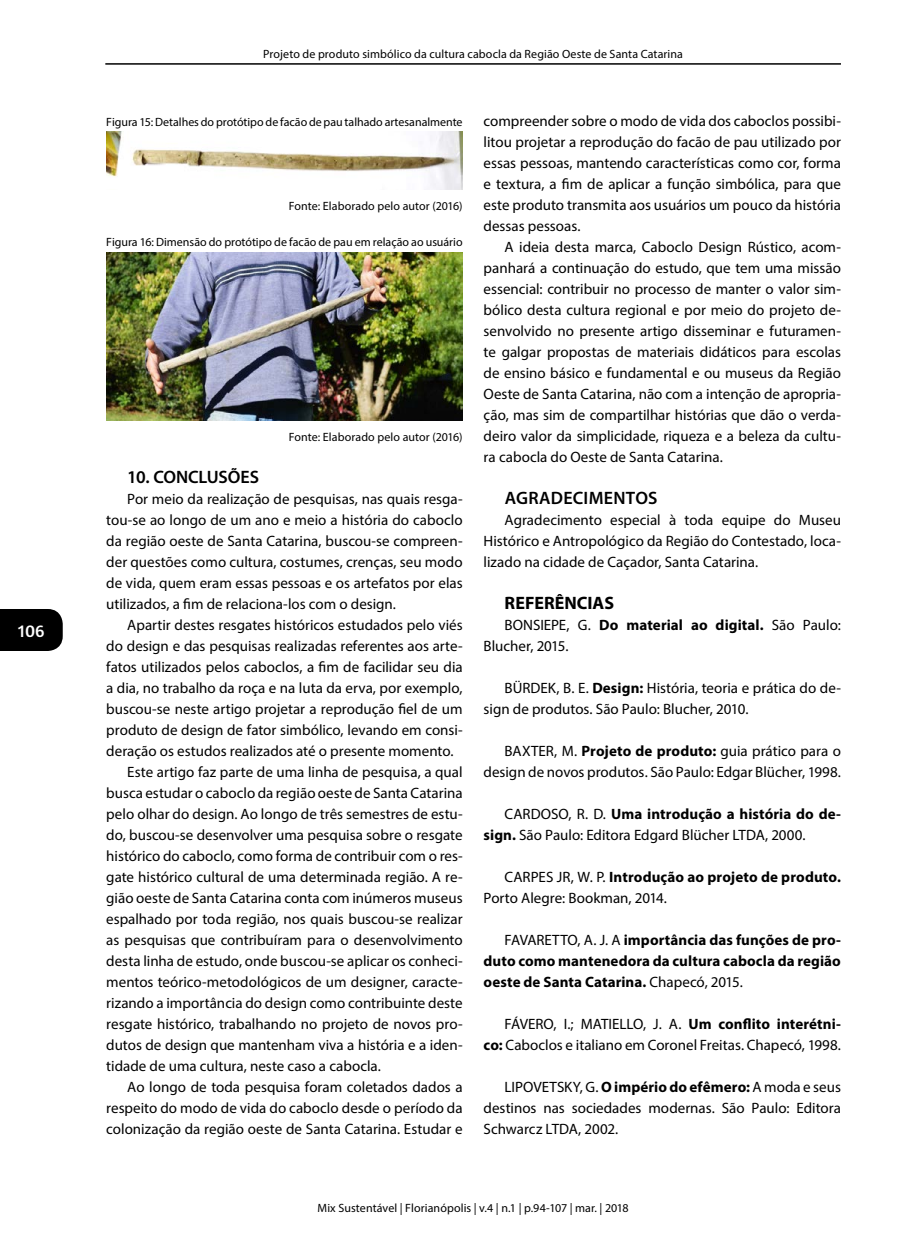
<style>
.page{position:relative;width:903px;height:1260px;background:#fff}
.page>*{position:absolute;margin:0;border:0;box-sizing:border-box;transform-origin:0 0}
.t1{font:600 18px "Myriad Pro";color:#000}
.t2{font:700 18px "Myriad Pro";color:#000}
.t3{font:18px "Amaranth";color:#fff}
.t4{font:15px/21px "Myriad Pro";color:#000;text-align:justify}
.t5{font:700 15px/21px "Myriad Pro";letter-spacing:.005em;color:#000;text-align:justify}
.t6{font:12px "Myriad Pro";letter-spacing:.005em;color:#000}
.s1{font-weight:700}
.s2{font-weight:400}
</style>
<div class="page">
<div style="left:0;top:609px;width:63px;height:42px;background:#000"></div>
<hr style="left:105px;top:63px;width:736px;height:2px;background:#000">
<img style="left:106px;top:131px;width:357px;height:58px">
<img style="left:106px;top:252px;width:357px;height:168px">
<p class="t3" style="left:18px;top:620px;width:28px">106</p>
<p class="t6" style="left:263px;top:46px;width:421px">Projeto de produto simbólico da cultura cabocla da Região Oeste de Santa Catarina</p>
<p class="t6" style="left:106px;top:115px;width:358px">Figura 15: Detalhes do protótipo de facão de pau talhado artesanalmente</p>
<p class="t6" style="left:289px;top:199px;width:175px">Fonte: Elaborado pelo autor (2016)</p>
<p class="t6" style="left:106px;top:235px;width:358px">Figura 16: Dimensão do protótipo de facão de pau em relação ao usuário</p>
<p class="t6" style="left:289px;top:430px;width:175px">Fonte: Elaborado pelo autor (2016)</p>
<p class="t1" style="left:127px;top:465px;width:133px">10. CONCLUSÕES</p>
<p class="t4" style="left:106px;top:488px;width:358px;text-indent:21px">Por meio da realização de pesquisas, nas quais resga&shy;tou-se ao longo de um ano e meio a história do caboclo da região oeste de Santa Catarina, buscou-se compreen&shy;der questões como cultura, costumes, crenças, seu modo de vida, quem eram essas pessoas e os artefatos por elas utilizados, a fim de relaciona-los com o design.</p>
<p class="t4" style="left:127px;top:614px;width:337px">Apartir destes resgates históricos estudados pelo viés</p>
<p class="t4" style="left:106px;top:635px;width:358px">do design e das pesquisas realizadas referentes aos arte-</p>
<p class="t4" style="left:106px;top:656px;width:358px">fatos utilizados pelos caboclos, a fim de facilidar seu dia</p>
<p class="t4" style="left:106px;top:677px;width:358px">a dia, no trabalho da roça e na luta da erva, por exemplo,</p>
<p class="t4" style="left:106px;top:698px;width:358px">buscou-se neste artigo projetar a reprodução fiel de um</p>
<p class="t4" style="left:106px;top:719px;width:358px">produto de design de fator simbólico, levando em consi-</p>
<p class="t4" style="left:106px;top:740px;width:349px">deração os estudos realizados até o presente momento.</p>
<p class="t4" style="left:127px;top:761px;width:337px">Este artigo faz parte de uma linha de pesquisa, a qual</p>
<p class="t4" style="left:106px;top:782px;width:358px">busca estudar o caboclo da região oeste de Santa Catarina</p>
<p class="t4" style="left:106px;top:803px;width:358px">pelo olhar do design. Ao longo de três semestres de estu-</p>
<p class="t4" style="left:106px;top:824px;width:358px">do, buscou-se desenvolver uma pesquisa sobre o resgate</p>
<p class="t4" style="left:106px;top:845px;width:358px">histórico do caboclo, como forma de contribuir com o res-</p>
<p class="t4" style="left:106px;top:866px;width:358px">gate histórico cultural de uma determinada região. A re-</p>
<p class="t4" style="left:106px;top:887px;width:358px">gião oeste de Santa Catarina conta com inúmeros museus</p>
<p class="t4" style="left:106px;top:908px;width:358px">espalhado por toda região, nos quais buscou-se realizar</p>
<p class="t4" style="left:106px;top:929px;width:358px">as pesquisas que contribuíram para o desenvolvimento</p>
<p class="t4" style="left:106px;top:950px;width:358px">desta linha de estudo, onde buscou-se aplicar os conheci-</p>
<p class="t4" style="left:106px;top:971px;width:358px">mentos teórico-metodológicos de um designer, caracte-</p>
<p class="t4" style="left:106px;top:992px;width:358px">rizando a importância do design como contribuinte deste</p>
<p class="t4" style="left:106px;top:1013px;width:358px">resgate histórico, trabalhando no projeto de novos pro-</p>
<p class="t4" style="left:106px;top:1034px;width:358px">dutos de design que mantenham viva a história e a iden-</p>
<p class="t4" style="left:106px;top:1055px;width:276px">tidade de uma cultura, neste caso a cabocla.</p>
<p class="t4" style="left:127px;top:1076px;width:337px">Ao longo de toda pesquisa foram coletados dados a</p>
<p class="t4" style="left:106px;top:1097px;width:358px">respeito do modo de vida do caboclo desde o período da</p>
<p class="t4" style="left:106px;top:1118px;width:358px">colonização da região oeste de Santa Catarina. Estudar e</p>
<p class="t4" style="left:484px;top:110px;width:359px">compreender sobre o modo de vida dos caboclos possibi&shy;litou projetar a reprodução do facão de pau utilizado por essas pessoas, mantendo características como cor, forma e textura, a fim de aplicar a função simbólica, para que este produto transmita aos usuários um pouco da história dessas pessoas.</p>
<p class="t4" style="left:484px;top:236px;width:359px;text-indent:21px">A ideia desta marca, Caboclo Design Rústico, acom&shy;panhará a continuação do estudo, que tem uma missão essencial: contribuir no processo de manter o valor sim&shy;bólico desta cultura regional e por meio do projeto de&shy;senvolvido no presente artigo disseminar e futuramen&shy;te galgar propostas de materiais didáticos para escolas de ensino básico e fundamental e ou museus da Região Oeste de Santa Catarina, não com a intenção de apropria&shy;ção, mas sim de compartilhar histórias que dão o verda&shy;deiro valor da simplicidade, riqueza e a beleza da cultu&shy;ra cabocla do Oeste de Santa Catarina.</p>
<p class="t1" style="left:505px;top:486px;width:154px">AGRADECIMENTOS</p>
<p class="t4" style="left:484px;top:509px;width:359px;text-indent:21px">Agradecimento especial à toda equipe do Museu Histórico e Antropológico da Região do Contestado, loca&shy;lizado na cidade de Caçador, Santa Catarina.</p>
<p class="t2" style="left:505px;top:591px;width:111px">REFERÊNCIAS</p>
<p class="t4" style="left:484px;top:614px;width:359px;text-indent:21px">BONSIEPE, G. <span class="s1">Do material ao digital.</span> São Paulo:<br>Blucher, 2015.</p>
<p class="t4" style="left:484px;top:677px;width:359px;text-indent:21px">BÜRDEK, B. E. <span class="s1">Design:</span> História, teoria e prática do de&shy;sign de produtos. São Paulo: Blucher, 2010.</p>
<p class="t4" style="left:484px;top:740px;width:359px;text-align:right">BAXTER, M. <span class="s1">Projeto de produto:</span> guia prático para o design de novos produtos. São Paulo: Edgar Blücher, 1998.</p>
<p class="t4" style="left:484px;top:803px;width:359px;text-indent:21px">CARDOSO, R. D. <span class="s1">Uma introdução a história do de&shy;sign.</span> São Paulo: Editora Edgard Blücher LTDA, 2000.</p>
<p class="t4" style="left:484px;top:866px;width:359px;text-indent:21px">CARPES JR, W. P. <span class="s1">Introdução ao projeto de produto.<br></span>Porto Alegre: Bookman, 2014.</p>
<p class="t5" style="left:484px;top:929px;width:359px;text-indent:21px"><span class="s2">FAVARETTO, A. J. A</span> importância das funções de pro&shy;duto como mantenedora da cultura cabocla da região oeste de Santa Catarina. <span class="s2">Chapecó, 2015.</span></p>
<p class="t4" style="left:484px;top:1013px;width:359px;text-align:right">FÁVERO, I.; MATIELLO, J. A. <span class="s1">Um conflito interétni&shy;co:</span> Caboclos e italiano em Coronel Freitas. Chapecó, 1998.</p>
<p class="t4" style="left:484px;top:1076px;width:359px;text-indent:21px">LIPOVETSKY, G. <span class="s1">O império do efêmero:</span> A moda e seus destinos nas sociedades modernas. São Paulo: Editora Schwarcz LTDA, 2002.</p>
<p class="t6" style="left:318px;top:1200px;width:313px">Mix Sustentável | Florianópolis | v.4 | n.1 | p.94-107 | mar. | 2018</p>
</div>
